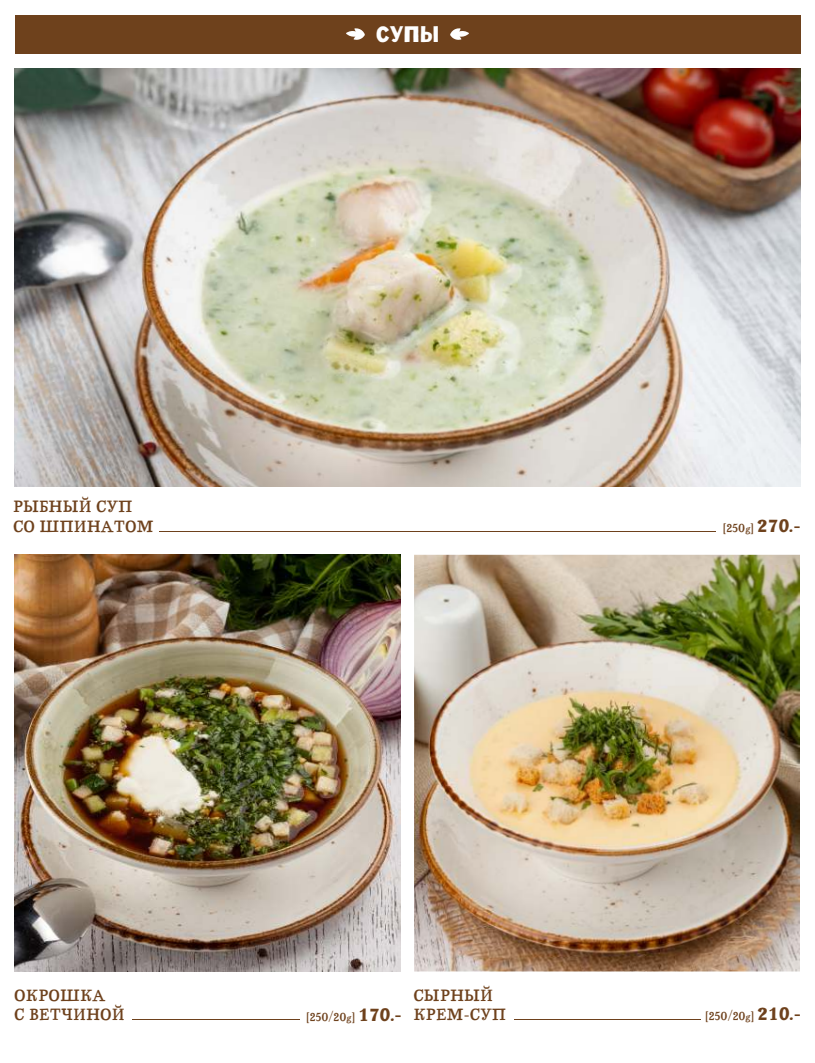
<style>
.page{position:relative;width:815px;height:1063px;background:#fff}
.page>*{position:absolute;margin:0;border:0;box-sizing:border-box;transform-origin:0 0}
.t1{font:22.5px "Kostro Grotesque";color:#fefefe}
.t2{font:17.5px/19.6px "Kostro";color:#6e411c}
.t3{font:12.5px "Kostro";color:#6e411c}
.s1{font-family:"Kostro Grotesque";font-size:17.5px}
</style>
<div class="page">
<div style="left:15px;top:15px;width:785px;height:38px;background:#6e411c"></div>
<svg style="left:450px;top:28px;width:19px;height:12px"></svg>
<svg style="left:346px;top:28px;width:19px;height:12px"></svg>
<img style="left:15px;top:555px;width:386px;height:416px">
<hr style="left:132px;top:1019px;width:168px;height:1px;background:#6e411c">
<img style="left:414px;top:555px;width:386px;height:416px">
<hr style="left:514px;top:1019px;width:186px;height:1px;background:#6e411c">
<img style="left:15px;top:68px;width:785px;height:419px">
<hr style="left:159px;top:531px;width:557px;height:1px;background:#6e411c">
<p class="t1" style="left:376px;top:23px;width:65px">СУПЫ</p>
<p class="t2" style="left:13px;top:498px;width:142px">РЫБНЫЙ СУП<br>СО ШПИНАТОМ</p>
<p class="t3" style="left:723px;top:521px;width:79px">[250g] <span class="s1">270.-</span></p>
<p class="t2" style="left:14px;top:987px;width:112px">ОКРОШКА<br>С ВЕТЧИНОЙ</p>
<p class="t2" style="left:413px;top:987px;width:95px">СЫРНЫЙ<br>КРЕМ-СУП</p>
<p class="t3" style="left:306px;top:1010px;width:97px">[250/20g] <span class="s1">170.-</span></p>
<p class="t3" style="left:706px;top:1010px;width:97px">[250/20g] <span class="s1">210.-</span></p>
</div>
